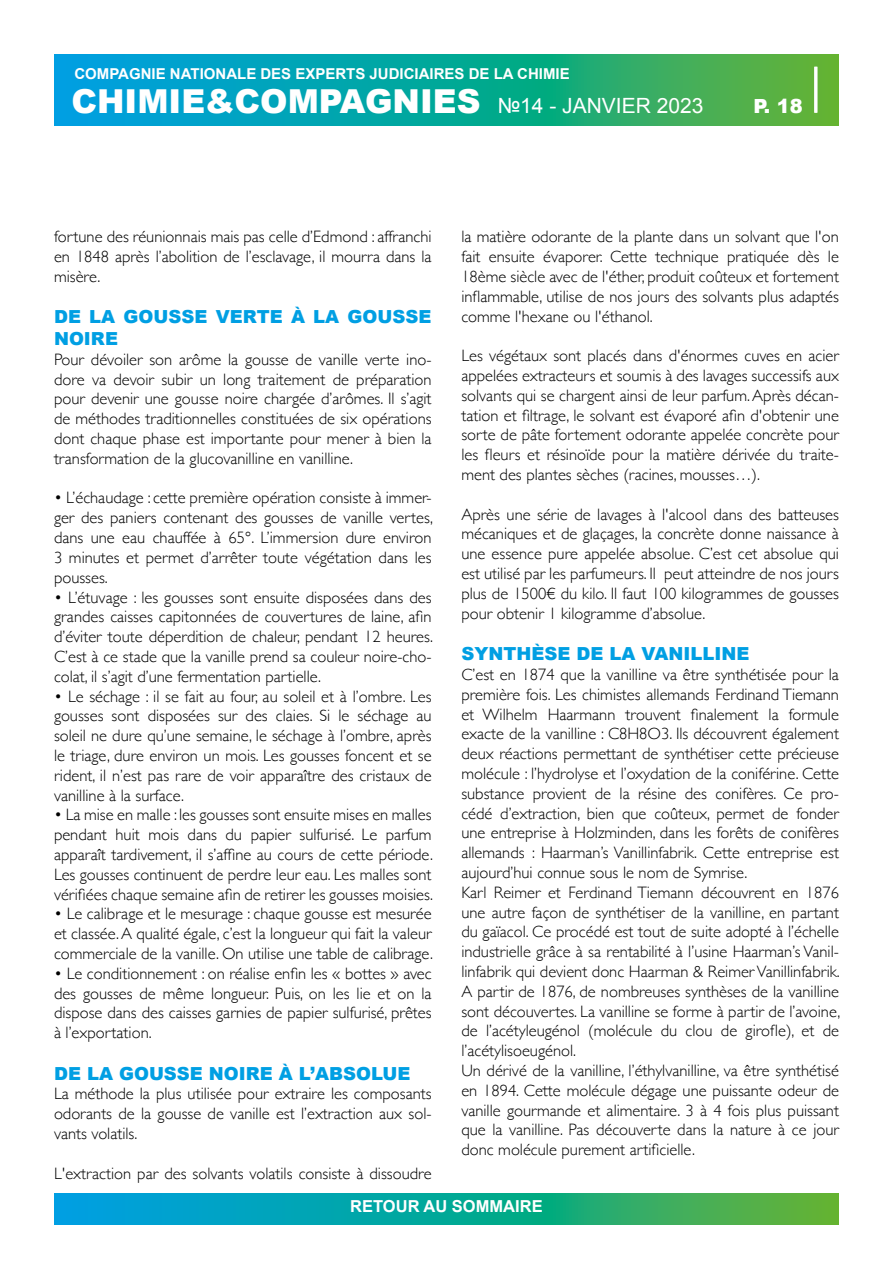
<style>
.page{position:relative;width:893px;height:1263px;background:#fff}
.page>*{position:absolute;margin:0;border:0;box-sizing:border-box;transform-origin:0 0}
.t1{font:900 33px "Arial";color:#fff}
.t2{font:900 19.5px "Arial";color:#fff}
.t3{font:900 18px/21.6px "Arial";color:#009fe3}
.t4{font:300 16.5px/19.8px "Gill Sans";color:#000;text-align:justify}
.t5{font:700 16.5px "Arial";color:#fff}
.t6{font:700 15px "Arial";color:#fff}
.s1{font-weight:400;font-size:21px}
</style>
<div class="page">
<svg style="left:54px;top:1193px;width:785px;height:32px;background:#17a892"></svg>
<svg style="left:54px;top:54px;width:785px;height:71px;background:#17a892"></svg>
<hr style="left:814px;top:67px;width:3px;height:46px;background:#fff">
<p class="t6" style="left:74px;top:63px;width:497px">COMPAGNIE NATIONALE DES EXPERTS JUDICIAIRES DE LA CHIMIE</p>
<h1 class="t1" style="left:71px;top:77px;width:634px">CHIMIE&amp;COMPAGNIES <span class="s1">№14 - JANVIER 2023</span></h1>
<p class="t2" style="left:753px;top:92px;width:51px">P. 18</p>
<p class="t4" style="left:54px;top:226px;width:379px">fortune des réunionnais mais pas celle d’Edmond : affranchi en 1848 après l’abolition de l’esclavage, il mourra dans la misère.</p>
<p class="t3" style="left:54px;top:306px;width:379px">DE LA GOUSSE VERTE À LA GOUSSE<br>NOIRE</p>
<p class="t4" style="left:54px;top:349px;width:379px">Pour dévoiler son arôme la gousse de vanille verte ino&shy;dore va devoir subir un long traitement de préparation pour devenir une gousse noire chargée d’arômes. Il s’agit de méthodes traditionnelles constituées de six opérations dont chaque phase est importante pour mener à bien la transformation de la glucovanilline en vanilline.</p>
<p class="t4" style="left:54px;top:487px;width:380px">• L’échaudage : cette première opération consiste à immer&shy;ger des paniers contenant des gousses de vanille vertes, dans une eau chauffée à 65°. L’immersion dure environ 3 minutes et permet d’arrêter toute végétation dans les pousses.</p>
<p class="t4" style="left:54px;top:586px;width:380px">• L’étuvage : les gousses sont ensuite disposées dans des grandes caisses capitonnées de couvertures de laine, afin d’éviter toute déperdition de chaleur, pendant 12 heures.<br>C’est à ce stade que la vanille prend sa couleur noire-cho&shy;colat, il s’agit d’une fermentation partielle.</p>
<p class="t4" style="left:54px;top:685px;width:379px">• Le séchage : il se fait au four, au soleil et à l’ombre. Les gousses sont disposées sur des claies. Si le séchage au soleil ne dure qu’une semaine, le séchage à l’ombre, après le triage, dure environ un mois. Les gousses foncent et se rident, il n’est pas rare de voir apparaître des cristaux de vanilline à la surface.</p>
<p class="t4" style="left:54px;top:804px;width:380px">• La mise en malle : les gousses sont ensuite mises en malles pendant huit mois dans du papier sulfurisé. Le parfum apparaît tardivement, il s’affine au cours de cette période.<br>Les gousses continuent de perdre leur eau. Les malles sont vérifiées chaque semaine afin de retirer les gousses moisies.</p>
<p class="t4" style="left:54px;top:903px;width:380px">• Le calibrage et le mesurage : chaque gousse est mesurée et classée. A qualité égale, c’est la longueur qui fait la valeur commerciale de la vanille. On utilise une table de calibrage.</p>
<p class="t4" style="left:54px;top:963px;width:379px">• Le conditionnement : on réalise enfin les « bottes » avec des gousses de même longueur. Puis, on les lie et on la dispose dans des caisses garnies de papier sulfurisé, prêtes à l’exportation.</p>
<p class="t3" style="left:54px;top:1062px;width:358px">DE LA GOUSSE NOIRE À L’ABSOLUE</p>
<p class="t4" style="left:54px;top:1083px;width:379px">La méthode la plus utilisée pour extraire les composants odorants de la gousse de vanille est l’extraction aux sol&shy;vants volatils.</p>
<p class="t4" style="left:54px;top:1162px;width:379px">L'extraction par des solvants volatils consiste à dissoudre</p>
<p class="t4" style="left:461px;top:226px;width:379px">la matière odorante de la plante dans un solvant que l'on fait ensuite évaporer. Cette technique pratiquée dès le 18ème siècle avec de l'éther, produit coûteux et fortement inflammable, utilise de nos jours des solvants plus adaptés comme l'hexane ou l'éthanol.</p>
<p class="t4" style="left:461px;top:345px;width:379px">Les végétaux sont placés dans d'énormes cuves en acier appelées extracteurs et soumis à des lavages successifs aux solvants qui se chargent ainsi de leur parfum. Après décan&shy;tation et filtrage, le solvant est évaporé afin d'obtenir une sorte de pâte fortement odorante appelée concrète pour les fleurs et résinoïde pour la matière dérivée du traite&shy;ment des plantes sèches (racines, mousses…).</p>
<p class="t4" style="left:461px;top:504px;width:379px">Après une série de lavages à l'alcool dans des batteuses mécaniques et de glaçages, la concrète donne naissance à une essence pure appelée absolue. C’est cet absolue qui est utilisé par les parfumeurs. Il peut atteindre de nos jours plus de 1500€ du kilo. Il faut 100 kilogrammes de gousses pour obtenir 1 kilogramme d’absolue.</p>
<p class="t3" style="left:461px;top:642px;width:289px">SYNTHÈSE DE LA VANILLINE</p>
<p class="t4" style="left:461px;top:664px;width:380px;text-align:left">C’est en 1874 que la vanilline va être synthétisée pour la première fois. Les chimistes allemands Ferdinand Tiemann et Wilhelm Haarmann trouvent finalement la formule exacte de la vanilline : C8H8O3. Ils découvrent également deux réactions permettant de synthétiser cette précieuse molécule : l’hydrolyse et l’oxydation de la coniférine. Cette substance provient de la résine des conifères. Ce pro&shy;cédé d’extraction, bien que coûteux, permet de fonder une entreprise à Holzminden, dans les forêts de conifères allemands : Haarman’s Vanillinfabrik. Cette entreprise est aujourd’hui connue sous le nom de Symrise.<br>Karl Reimer et Ferdinand Tiemann découvrent en 1876 une autre façon de synthétiser de la vanilline, en partant du gaïacol. Ce procédé est tout de suite adopté à l’échelle industrielle grâce à sa rentabilité à l’usine Haarman’s Vanil&shy;linfabrik qui devient donc Haarman &amp; Reimer Vanillinfabrik.<br>A partir de 1876, de nombreuses synthèses de la vanilline sont découvertes. La vanilline se forme à partir de l’avoine, de l’acétyleugénol (molécule du clou de girofle), et de l’acétylisoeugénol.<br>Un dérivé de la vanilline, l’éthylvanilline, va être synthétisé en 1894. Cette molécule dégage une puissante odeur de vanille gourmande et alimentaire. 3 à 4 fois plus puissant que la vanilline. Pas découverte dans la nature à ce jour donc molécule purement artificielle.</p>
<p class="t5" style="left:350px;top:1195px;width:194px">RETOUR AU SOMMAIRE</p>
</div>
